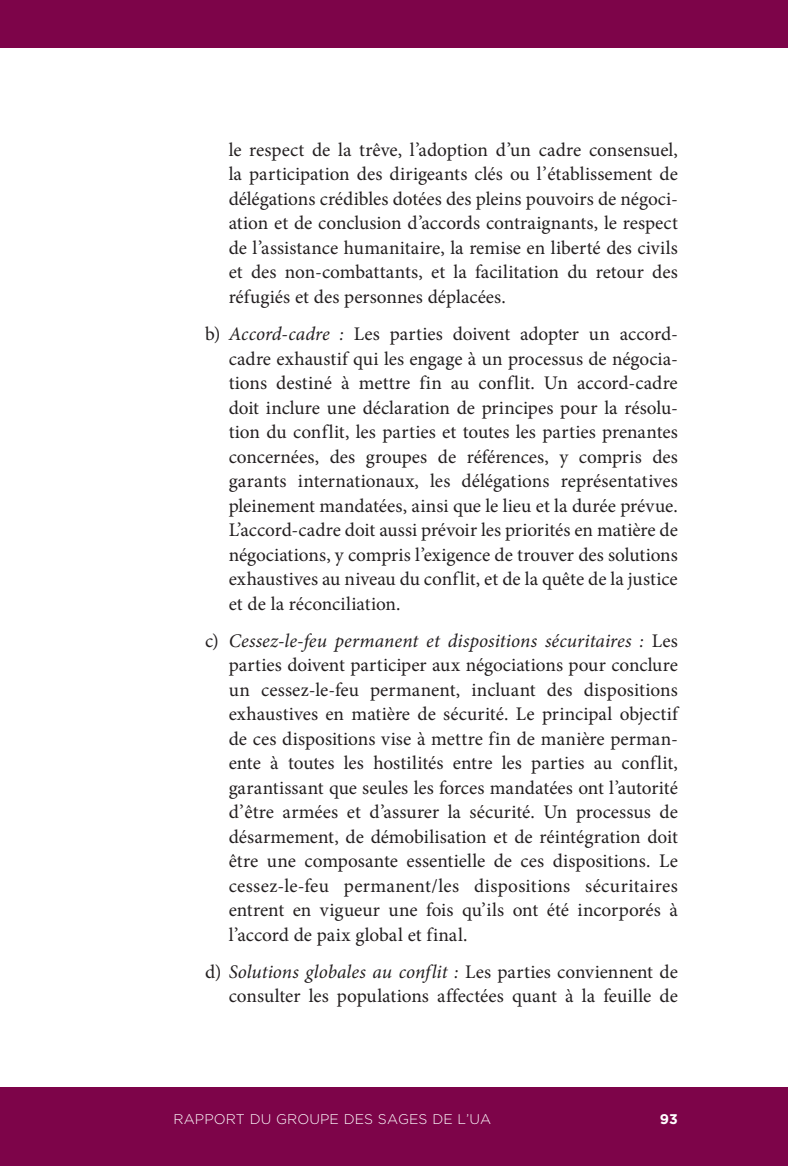
<style>
.page{position:relative;width:788px;height:1166px;background:#fff}
.page>*{position:absolute;margin:0;border:0;box-sizing:border-box;transform-origin:0 0}
.Footer__LEFT_page_nu{font:19.25px/24.5px "Minion Pro";color:#231f20;text-align:justify}
.Footer__RIGHT_page{font:300 14px "Gotham";letter-spacing:.005em;color:#fff}
.Footer__RIGHT_page_n{font:700 14px "Gotham";color:#fff}
.s1{font-style:italic}
</style>
<div class="page">
<div style="left:0;top:1087px;width:788px;height:79px;background:#7d0449"></div>
<div style="left:0;top:0;width:788px;height:47px;background:#7d0449"></div>
<p class="Footer__LEFT_page_nu" style="left:229px;top:137px;width:450px">le respect de la trêve, l’adoption d’un cadre consensuel, la participation des dirigeants clés ou l’établissement de délégations crédibles dotées des pleins pouvoirs de négoci&shy;ation et de conclusion d’accords contraignants, le respect de l’assistance humanitaire, la remise en liberté des civils et des non-combattants, et la facilitation du retour des réfugiés et des personnes déplacées.</p>
<p class="Footer__LEFT_page_nu" style="left:229px;top:322px;width:450px;text-indent:-24px">b) <span class="s1">Accord-cadre :</span> Les parties doivent adopter un accord&shy;cadre exhaustif qui les engage à un processus de négocia&shy;tions destiné à mettre fin au conflit. Un accord-cadre doit inclure une déclaration de principes pour la résolu&shy;tion du conflit, les parties et toutes les parties prenantes concernées, des groupes de références, y compris des garants internationaux, les délégations représentatives pleinement mandatées, ainsi que le lieu et la durée prévue.<br>L’accord-cadre doit aussi prévoir les priorités en matière de négociations, y compris l’exigence de trouver des solutions exhaustives au niveau du conflit, et de la quête de la justice et de la réconciliation.</p>
<p class="Footer__LEFT_page_nu" style="left:229px;top:628px;width:450px;text-indent:-24px">c) <span class="s1">Cessez-le-feu permanent et dispositions sécuritaires :</span> Les parties doivent participer aux négociations pour conclure un cessez-le-feu permanent, incluant des dispositions exhaustives en matière de sécurité. Le principal objectif de ces dispositions vise à mettre fin de manière perman&shy;ente à toutes les hostilités entre les parties au conflit, garantissant que seules les forces mandatées ont l’autorité d’être armées et d’assurer la sécurité. Un processus de désarmement, de démobilisation et de réintégration doit être une composante essentielle de ces dispositions. Le cessez-le-feu permanent/les dispositions sécuritaires entrent en vigueur une fois qu’ils ont été incorporés à l’accord de paix global et final.</p>
<p class="Footer__LEFT_page_nu" style="left:205px;top:959px;width:474px;text-align:right">d) <span class="s1">Solutions globales au conflit :</span> Les parties conviennent de consulter les populations affectées quant à la feuille de</p>
<p class="Footer__RIGHT_page" style="left:173px;top:1111px;width:319px">RAPPORT DU GROUPE DES SAGES DE L’UA</p>
<p class="Footer__RIGHT_page_n" style="left:659px;top:1110px;width:20px">93</p>
</div>
